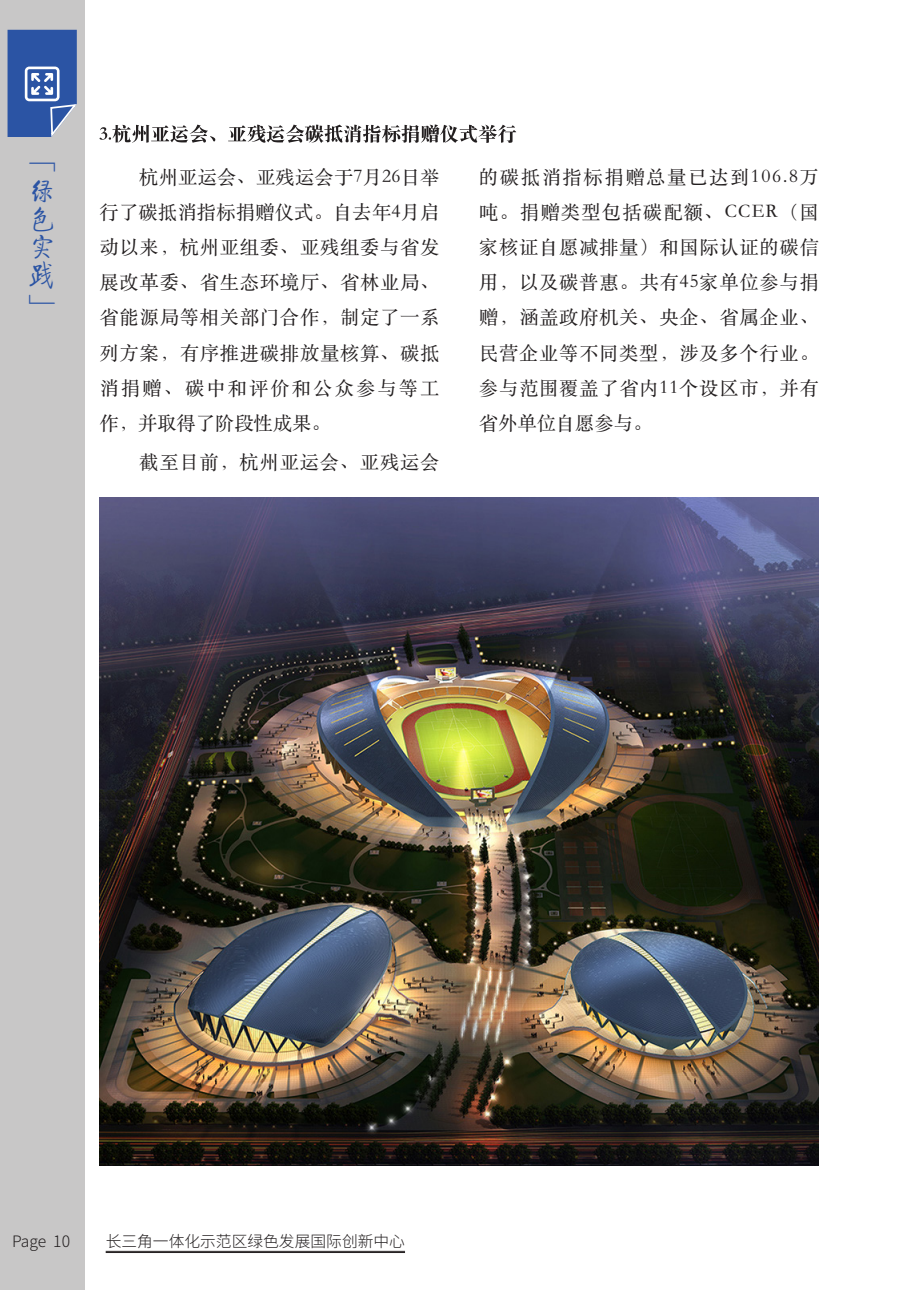
<style>
.page{position:relative;width:918px;height:1290px;background:#fff}
.page>*{position:absolute;margin:0;border:0;box-sizing:border-box;transform-origin:0 0}
.t1{font:28px/28px "FZQTJW GB1 0";color:#2b54a4;text-align:justify}
.t2{font:19.25px/35px "ST Songti SC Regular";letter-spacing:.04em;color:#231f20;text-align:justify}
.t3{font:300 15.75px "Source Han Sans CN";color:#231f20}
</style>
<div class="page">
<div style="left:0;top:0;width:84px;height:1290px;background:#c8c7c7"></div>
<hr style="left:106px;top:1251px;width:299px;height:1px;background:#231f20">
<hr style="left:106px;top:1252px;width:299px;height:1px;background:#231f20">
<svg style="left:8px;top:30px;width:69px;height:107px;background:#476aae"></svg>
<img style="left:99px;top:497px;width:720px;height:669px">
<svg style="left:100px;top:124px;width:416px;height:19px"></svg>
<h1 class="t1" style="left:28px;top:152px;width:29px">「绿色实践」</h1>
<p class="t2" style="left:100px;top:159px;width:341px;text-indent:40px">杭州亚运会、亚残运会于7月26日举行了碳抵消指标捐赠仪式。自去年4月启动以来，杭州亚组委、亚残组委与省发展改革委、省生态环境厅、省林业局、省能源局等相关部门合作，制定了一系列方案，有序推进碳排放量核算、碳抵消捐赠、碳中和评价和公众参与等工作，并取得了阶段性成果。</p>
<p class="t2" style="left:139px;top:444px;width:302px">截至目前，杭州亚运会、亚残运会</p>
<p class="t2" style="left:479px;top:159px;width:341px">的碳抵消指标捐赠总量已达到106.8万吨。捐赠类型包括碳配额、CCER（国家核证自愿减排量）和国际认证的碳信用，以及碳普惠。共有45家单位参与捐赠，涵盖政府机关、央企、省属企业、民营企业等不同类型，涉及多个行业。参与范围覆盖了省内11个设区市，并有省外单位自愿参与。</p>
<p class="t3" style="left:12px;top:1232px;width:59px">Page 10</p>
<p class="t3" style="left:106px;top:1232px;width:301px">长三角一体化示范区绿色发展国际创新中心</p>
</div>
